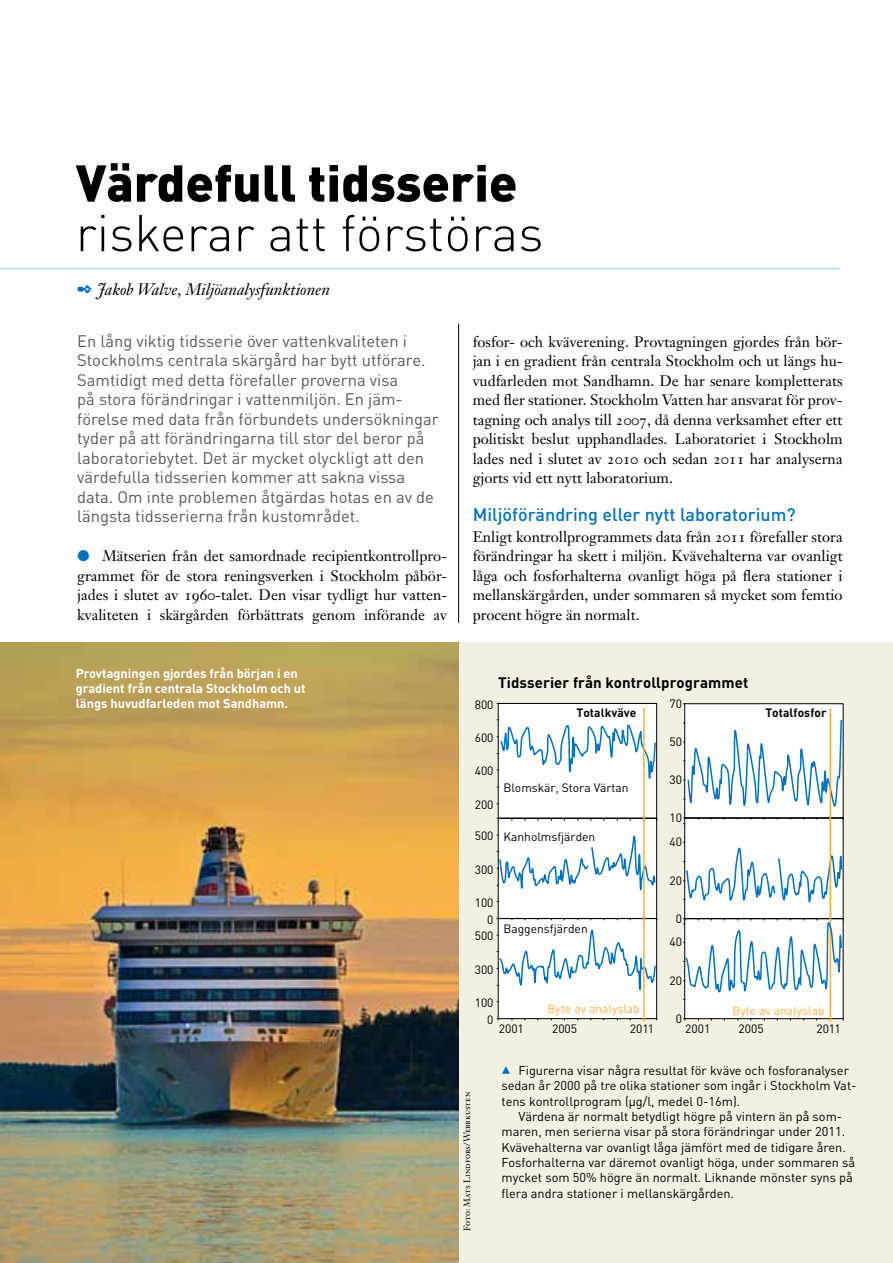
<style>
.page{position:relative;width:893px;height:1263px;background:#fff}
.page>*{position:absolute;margin:0;border:0;box-sizing:border-box;transform-origin:0 0}
.t1{font:300 51px "DIN";color:#000}
.t2{font:900 51px "DIN";color:#000}
.t3{font:500 18px "DIN";color:#0072bc}
.t4{font:16.5px/19.5px "DIN";color:#58595b}
.t5{font:16.5px "Janson Text Italic Os F";color:#000}
.t6{font:15px/19.5px "Janson Text";color:#000;text-align:justify}
.t7{font:700 15px "DIN";letter-spacing:.005em;color:#000}
.t8{font:12.75px/15.3px "DIN";color:#000}
.t9{font:700 12.75px/15.3px "DIN";color:#fff}
.t10{font:12px "DIN";color:#000}
.t11{font:12px "DIN";color:#fbb040}
.t12{font:700 12px "DIN";letter-spacing:.005em;color:#000}
.t13{font:9px "Janson Text Roman SC";color:#000}
.s1{color:#0072bc}
.s2{font-family:"Janson Text Roman SC"}
</style>
<div class="page">
<div style="left:459px;top:642px;width:434px;height:621px;background:#f2f0e2"></div>
<hr style="left:0;top:268px;width:840px;height:1px;background:#b2d8f3">
<hr style="left:458px;top:324px;width:1px;height:299px;background:#000">
<img style="left:0;top:642px;width:459px;height:621px">
<div style="left:498px;top:703px;width:159px;height:315px;background:#fff"></div>
<div style="left:684px;top:703px;width:159px;height:315px;background:#fff"></div>
<div style="left:498px;top:818px;width:159px;height:101px;border:1px solid #000"></div>
<svg style="left:497px;top:834px;width:159px;height:59px"></svg>
<div style="left:684px;top:818px;width:159px;height:101px;border:1px solid #000"></div>
<svg style="left:683px;top:842px;width:160px;height:63px"></svg>
<div style="left:498px;top:703px;width:159px;height:116px;border:1px solid #000"></div>
<svg style="left:497px;top:719px;width:160px;height:68px"></svg>
<div style="left:684px;top:703px;width:159px;height:115px;border:1px solid #000"></div>
<svg style="left:683px;top:719px;width:160px;height:90px"></svg>
<svg style="left:497px;top:929px;width:158px;height:62px"></svg>
<div style="left:498px;top:918px;width:159px;height:101px;border:1px solid #000"></div>
<hr style="left:643px;top:708px;width:2px;height:313px;background:#fbb040">
<div style="left:684px;top:918px;width:159px;height:101px;border:1px solid #000"></div>
<hr style="left:830px;top:708px;width:1px;height:313px;background:#fbb040">
<svg style="left:683px;top:918px;width:161px;height:82px"></svg>
<h1 class="t2" style="left:76px;top:149px;width:443px">Värdefull tidsserie</h1>
<h1 class="t1" style="left:76px;top:201px;width:469px">riskerar att förstöras</h1>
<p class="t5" style="left:77px;top:279px;width:254px"><span class="s1">✒</span> Jakob Walve, Miljöanalysfunktionen</p>
<p class="t4" style="left:77px;top:330px;width:363px">En lång viktig tidsserie över vattenkvaliteten i Stockholms centrala skärgård har bytt utförare.<br>Samtidigt med detta förefaller proverna visa<br>på stora förändringar i vattenmiljön. En jäm&shy;förelse med data från förbundets undersökningar tyder på att förändringarna till stor del beror på laboratoriebytet. Det är mycket olyckligt att den värdefulla tidsserien kommer att sakna vissa data. Om inte problemen åtgärdas hotas en av de längsta tidsserierna från kustområdet.</p>
<p class="t6" style="left:77px;top:546px;width:371px;text-indent:25px">Mätserien från det samordnade recipientkontrollpro&shy;grammet för de stora reningsverken i Stockholm påbör&shy;jades i slutet av <span class="s2">1960</span>-talet. Den visar tydligt hur vatten&shy;kvaliteten i skärgården förbättrats genom införande av</p>
<p class="t6" style="left:473px;top:331px;width:371px">fosfor- och kväverening. Provtagningen gjordes från bör&shy;jan i en gradient från centrala Stockholm och ut längs hu&shy;vudfarleden mot Sandhamn. De har senare kompletterats med fler stationer. Stockholm Vatten har ansvarat för prov&shy;tagning och analys till <span class="s2">2007</span>, då denna verksamhet efter ett politiskt beslut upphandlades. Laboratoriet i Stockholm lades ned i slutet av <span class="s2">2010</span> och sedan <span class="s2">2011</span> har analyserna gjorts vid ett nytt laboratorium.</p>
<p class="t3" style="left:473px;top:503px;width:324px">Miljöförändring eller nytt laboratorium?</p>
<p class="t6" style="left:473px;top:526px;width:371px">Enligt kontrollprogrammets data från <span class="s2">2011</span> förefaller stora förändringar ha skett i miljön. Kvävehalterna var ovanligt låga och fosforhalterna ovanligt höga på flera stationer i mellanskärgården, under sommaren så mycket som femtio procent högre än normalt.</p>
<p class="t9" style="left:76px;top:665px;width:231px">Provtagningen gjordes från början i en gradient från centrala Stockholm och ut längs huvudfarleden mot Sandhamn.</p>
<p class="t7" style="left:498px;top:673px;width:252px">Tidsserier från kontrollprogrammet</p>
<p class="t10" style="left:475px;top:697px;width:20px">800</p>
<p class="t10" style="left:475px;top:730px;width:20px">600</p>
<p class="t10" style="left:475px;top:763px;width:20px">400</p>
<p class="t10" style="left:475px;top:797px;width:20px">200</p>
<p class="t10" style="left:475px;top:828px;width:20px">500</p>
<p class="t10" style="left:475px;top:862px;width:20px">300</p>
<p class="t10" style="left:475px;top:895px;width:20px">100</p>
<p class="t10" style="left:487px;top:912px;width:8px">0</p>
<p class="t10" style="left:475px;top:928px;width:20px">500</p>
<p class="t10" style="left:475px;top:962px;width:20px">300</p>
<p class="t12" style="left:576px;top:705px;width:62px">Totalkväve</p>
<p class="t10" style="left:503px;top:780px;width:127px">Blomskär, Stora Värtan</p>
<p class="t10" style="left:503px;top:829px;width:93px">Kanholmsfjärden</p>
<p class="t10" style="left:503px;top:921px;width:86px">Baggensfjärden</p>
<p class="t10" style="left:670px;top:696px;width:14px">70</p>
<p class="t10" style="left:670px;top:734px;width:14px">50</p>
<p class="t10" style="left:670px;top:772px;width:14px">30</p>
<p class="t10" style="left:670px;top:810px;width:14px">10</p>
<p class="t10" style="left:670px;top:834px;width:14px">40</p>
<p class="t10" style="left:670px;top:873px;width:14px">20</p>
<p class="t10" style="left:676px;top:911px;width:8px">0</p>
<p class="t10" style="left:670px;top:934px;width:14px">40</p>
<p class="t10" style="left:670px;top:973px;width:14px">20</p>
<p class="t12" style="left:765px;top:705px;width:63px">Totalfosfor</p>
<p class="t10" style="left:475px;top:995px;width:20px">100</p>
<p class="t11" style="left:548px;top:1001px;width:94px">Byte av analyslab</p>
<p class="t10" style="left:487px;top:1012px;width:8px">0</p>
<p class="t10" style="left:499px;top:1021px;width:27px">2001</p>
<p class="t10" style="left:552px;top:1021px;width:27px">2005</p>
<p class="t10" style="left:630px;top:1021px;width:26px">2011</p>
<p class="t11" style="left:732px;top:1003px;width:94px">Byte av analyslab</p>
<p class="t10" style="left:676px;top:1011px;width:8px">0</p>
<p class="t10" style="left:685px;top:1021px;width:27px">2001</p>
<p class="t10" style="left:739px;top:1021px;width:27px">2005</p>
<p class="t10" style="left:816px;top:1021px;width:26px">2011</p>
<p class="t13" style="left:462px;top:1231px;width:141px;rotate:-90deg">Foto: Mats Lindfors/Webbkusten</p>
<p class="t8" style="left:502px;top:1062px;width:357px;text-indent:17px">Figurerna visar några resultat för kväve och fosforanalyser sedan år 2000 på tre olika stationer som ingår i Stockholm Vat&shy;tens kontrollprogram (µg/l, medel 0-16m).</p>
<p class="t8" style="left:502px;top:1108px;width:355px;text-indent:17px">Värdena är normalt betydligt högre på vintern än på som&shy;maren, men serierna visar på stora förändringar under 2011.<br>Kvävehalterna var ovanligt låga jämfört med de tidigare åren.<br>Fosforhalterna var däremot ovanligt höga, under sommaren så mycket som 50% högre än normalt. Liknande mönster syns på flera andra stationer i mellanskärgården.</p>
</div>
